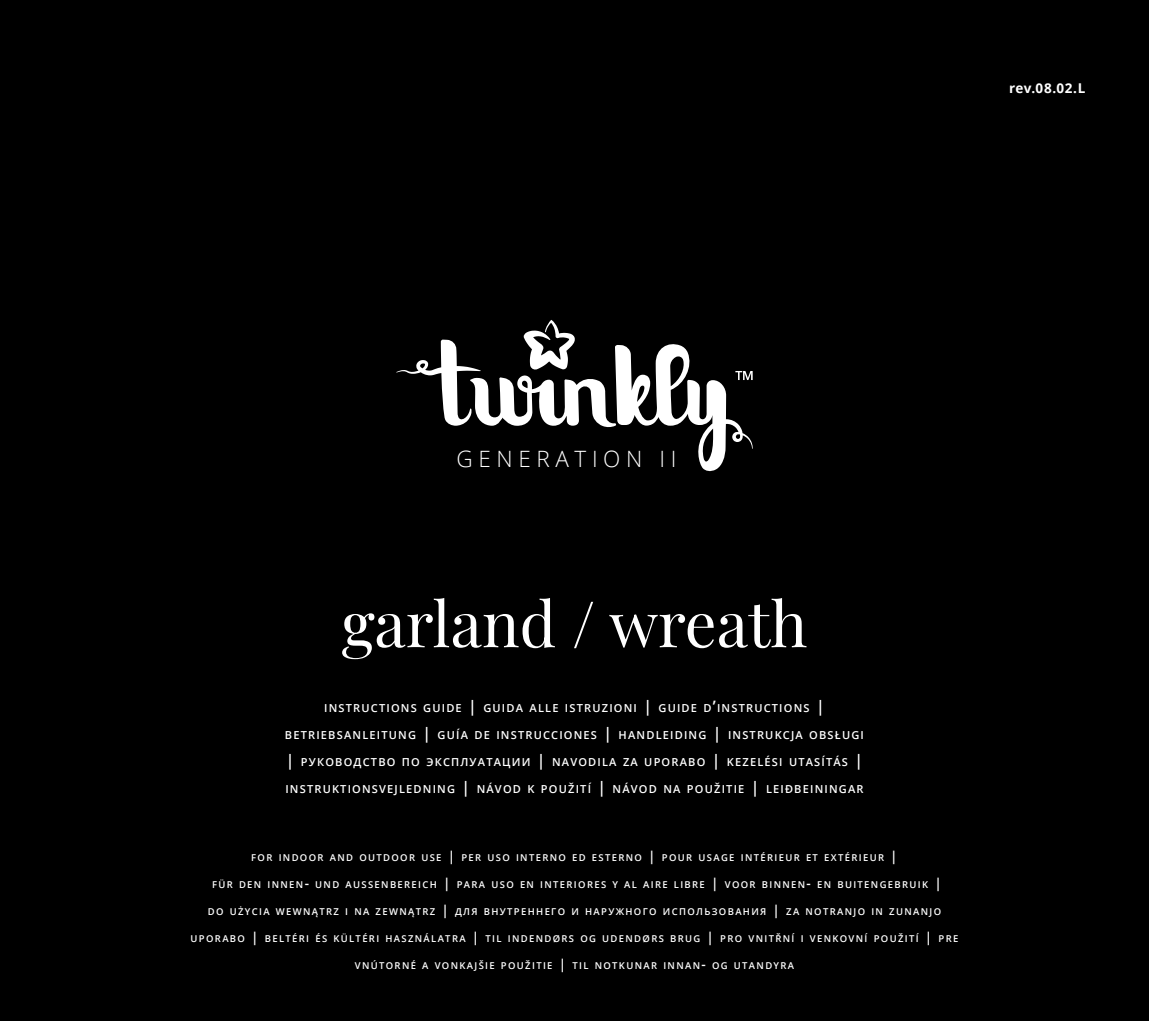
<style>
.page{position:relative;width:1149px;height:1021px;background:#fff}
.page>*{position:absolute;margin:0;border:0;box-sizing:border-box;transform-origin:0 0}
.t1{font:63px "Playfair Display";color:#fff}
.t2{font:300 22.5px "Open Sans";letter-spacing:.25em;color:#fff}
.t3{font:700 13.5px "Open Sans";letter-spacing:.025em;color:#fff}
.t4{font:600 11.03px "Open Sans";letter-spacing:.105em;color:#fff}
.t5{font:600 9.45px "Open Sans";letter-spacing:.145em;color:#fff}
.s1{font-size:15.75px}
.s2{font-size:13.5px}
</style>
<div class="page">
<div style="left:0;top:0;width:1148px;height:1020px;background:#000"></div>
<svg style="left:396px;top:320px;width:356px;height:152px"></svg>
<h3 class="t3" style="left:1008px;top:79px;width:78px">rev.08.02.L</h3>
<h2 class="t2" style="left:456px;top:443px;width:221px">GENERATION II</h2>
<h1 class="t1" style="left:341px;top:574px;width:467px">garland / wreath</h1>
<p class="t4" style="left:324px;top:700px;width:502px">INSTRUCTIONS GUIDE <span class="s1">|</span> GUIDA ALLE ISTRUZIONI <span class="s1">|</span> GUIDE D<span class="s1">’</span>INSTRUCTIONS <span class="s1">|</span></p>
<p class="t4" style="left:285px;top:727px;width:580px">BETRIEBSANLEITUNG <span class="s1">|</span> GUÍA DE INSTRUCCIONES <span class="s1">|</span> HANDLEIDING <span class="s1">|</span> INSTRUKCJA OBSŁUGI</p>
<p class="t4" style="left:286px;top:754px;width:578px"><span class="s1">|</span> РУКОВОДСТВО ПО ЭКСПЛУАТАЦИИ <span class="s1">|</span> NAVODILA ZA UPORABO <span class="s1">|</span> KEZELÉSI UTASÍTÁS <span class="s1">|</span></p>
<p class="t4" style="left:285px;top:781px;width:579px">INSTRUKTIONSVEJLEDNING <span class="s1">|</span> NÁVOD K POUŽITÍ <span class="s1">|</span> NÁVOD NA POUŽITIE <span class="s1">|</span> LEIÐBEININGAR</p>
<p class="t5" style="left:251px;top:850px;width:647px">FOR INDOOR AND OUTDOOR USE <span class="s2">|</span> PER USO INTERNO ED ESTERNO <span class="s2">|</span> POUR USAGE INTÉRIEUR ET EXTÉRIEUR <span class="s2">|</span></p>
<p class="t5" style="left:212px;top:877px;width:731px">FÜR DEN INNEN<span class="s2">-</span> UND AUSSENBEREICH <span class="s2">|</span> PARA USO EN INTERIORES Y AL AIRE LIBRE <span class="s2">|</span> VOOR BINNEN<span class="s2">-</span> EN BUITENGEBRUIK <span class="s2">|</span></p>
<p class="t5" style="left:208px;top:904px;width:734px">DO UŻYCIA WEWNĄTRZ I NA ZEWNĄTRZ <span class="s2">|</span> ДЛЯ ВНУТРЕННЕГО И НАРУЖНОГО ИСПОЛЬЗОВАНИЯ <span class="s2">|</span> ZA NOTRANJO IN ZUNANJO</p>
<p class="t5" style="left:190px;top:931px;width:769px">UPORABO <span class="s2">|</span> BELTÉRI ÉS KÜLTÉRI HASZNÁLATRA <span class="s2">|</span> TIL INDENDØRS OG UDENDØRS BRUG <span class="s2">|</span> PRO VNITŘNÍ I VENKOVNÍ POUŽITÍ <span class="s2">|</span> PRE</p>
<p class="t5" style="left:354px;top:958px;width:441px">VNÚTORNÉ A VONKAJŠIE POUŽITIE <span class="s2">|</span> TIL NOTKUNAR INNAN<span class="s2">-</span> OG UTANDYRA</p>
</div>
